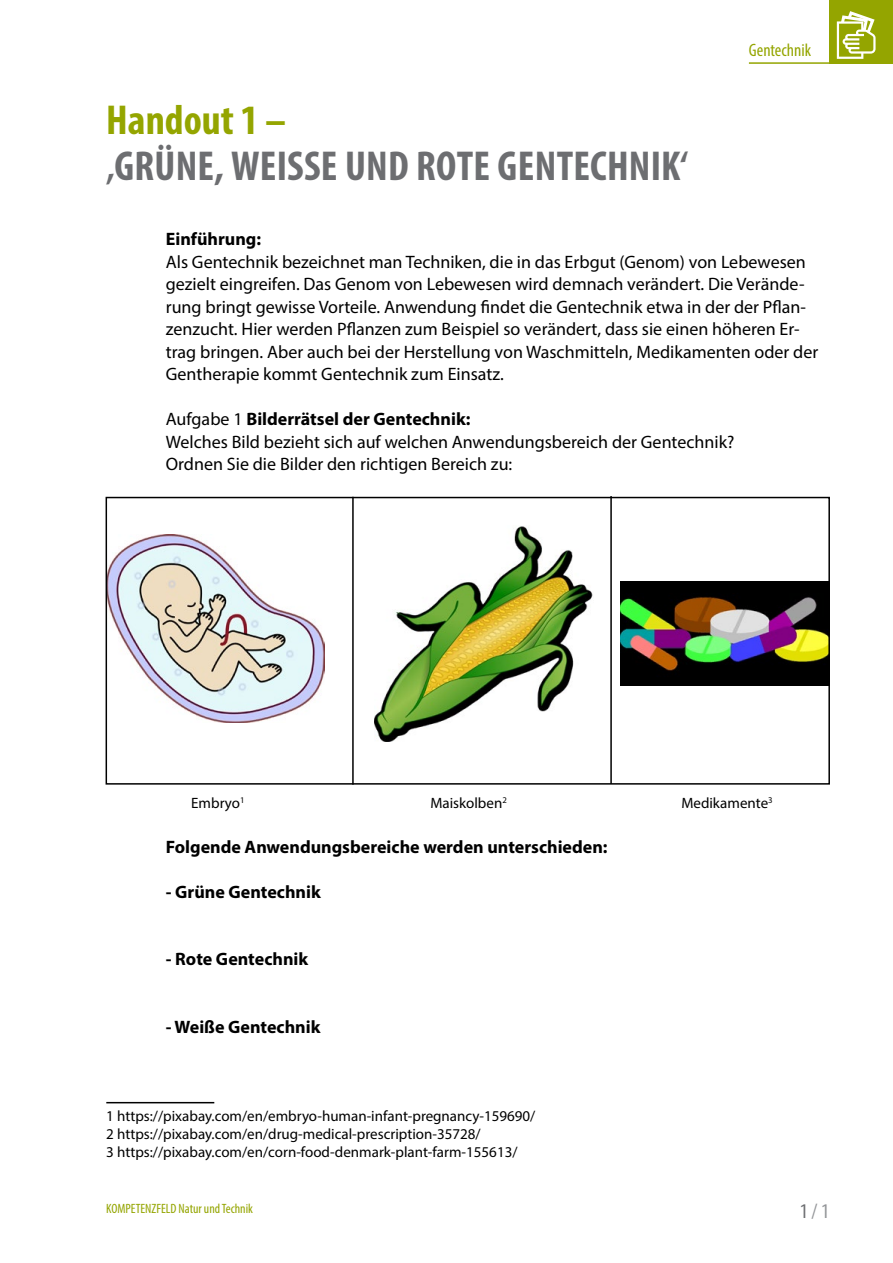
<style>
.page{position:relative;width:893px;height:1263px;background:#fff}
.page>*{position:absolute;margin:0;border:0;box-sizing:border-box;transform-origin:0 0}
.t1{font:700 condensed 42px/46.8px "Myriad Pro";letter-spacing:.005em;color:#6d6e71}
.t2{font:condensed 21px "Myriad Pro";color:#939598}
.t3{font:18px/22.5px "Myriad Pro";color:#000}
.t4{font:700 18px "Myriad Pro";color:#000}
.t5{font:condensed 18px "Myriad Pro";color:#94a500}
.t6{font:15px/18px "Myriad Pro";color:#000}
.t7{font:condensed 13.5px "Myriad Pro";color:#94a500}
.s1{color:#94a500}
.s2{font-weight:700}
.s3{color:#6d6e71}
</style>
<div class="page">
<hr style="left:749px;top:62px;width:105px;height:2px;background:#94a500">
<div style="left:829px;top:0;width:64px;height:64px;background:#94a500"></div>
<div style="left:842px;top:12px;width:32px;height:29px;border:3px solid #fff;border-radius:7px"></div>
<svg style="left:837px;top:14px;width:38px;height:45px"></svg>
<hr style="left:106px;top:1102px;width:108px;height:1px;background:#000">
<img style="left:109px;top:535px;width:216px;height:187px">
<img style="left:375px;top:526px;width:218px;height:216px">
<img style="left:620px;top:581px;width:207px;height:105px">
<div style="left:106px;top:497px;width:724px;height:288px;border:2px solid #000"></div>
<hr style="left:352px;top:497px;width:2px;height:288px;background:#000">
<hr style="left:610px;top:496px;width:2px;height:288px;background:#000">
<p class="t1" style="left:106px;top:95px;width:430px"><span class="s1">HANDOUT 1 –<br></span>‚GRÜNE, WEISSE UND ROTE GENTE</p>
<p class="t1" style="left:590px;top:142px;width:36px">CHNIK</p>
<p class="t1" style="left:680px;top:142px;width:9px">‘</p>
<p class="t5" style="left:749px;top:39px;width:64px">Gentechnik</p>
<p class="t3" style="left:166px;top:228px;width:654px"><span class="s2">Einführung:<br></span>Als Gentechnik bezeichnet man Techniken, die in das Erbgut (Genom) von Lebewesen gezielt eingreifen. Das Genom von Lebewesen wird demnach verändert. Die Verände&shy;rung bringt gewisse Vorteile. Anwendung findet die Gentechnik etwa in der der Pflan&shy;zenzucht. Hier werden Pflanzen zum Beispiel so verändert, dass sie einen höheren Er&shy;trag bringen. Aber auch bei der Herstellung von Waschmitteln, Medikamenten oder der Gentherapie kommt Gentechnik zum Einsatz.</p>
<p class="t3" style="left:166px;top:408px;width:570px">Aufgabe 1 <span class="s2">Bilderrätsel der Gentechnik:<br></span>Welches Bild bezieht sich auf welchen Anwendungsbereich der Gentechnik?<br>Ordnen Sie die Bilder den richtigen Bereich zu:</p>
<p class="t6" style="left:191px;top:793px;width:55px">Embryo<sup>1</sup></p>
<p class="t6" style="left:430px;top:793px;width:78px">Maiskolben<sup>2</sup></p>
<p class="t6" style="left:681px;top:793px;width:93px">Medikamente<sup>3</sup></p>
<p class="t4" style="left:166px;top:835px;width:443px">Folgende Anwendungsbereiche werden unterschieden:</p>
<p class="t4" style="left:166px;top:880px;width:156px">- Grüne Gentechnik</p>
<p class="t4" style="left:166px;top:947px;width:144px">- Rote Gentechnik</p>
<p class="t4" style="left:166px;top:1015px;width:156px">- Weiße Gentechnik</p>
<p class="t6" style="left:106px;top:1106px;width:431px">1 https://pixabay.com/en/embryo-human-infant-pregnancy-159690/<br>2 https://pixabay.com/en/drug-medical-prescription-35728/<br>3 https://pixabay.com/en/corn-food-denmark-plant-farm-155613/</p>
<p class="t7" style="left:106px;top:1200px;width:148px">KOMPETENZFELD Natur und Technik</p>
<p class="t2" style="left:800px;top:1198px;width:31px"><span class="s3">1</span> / 1</p>
</div>
